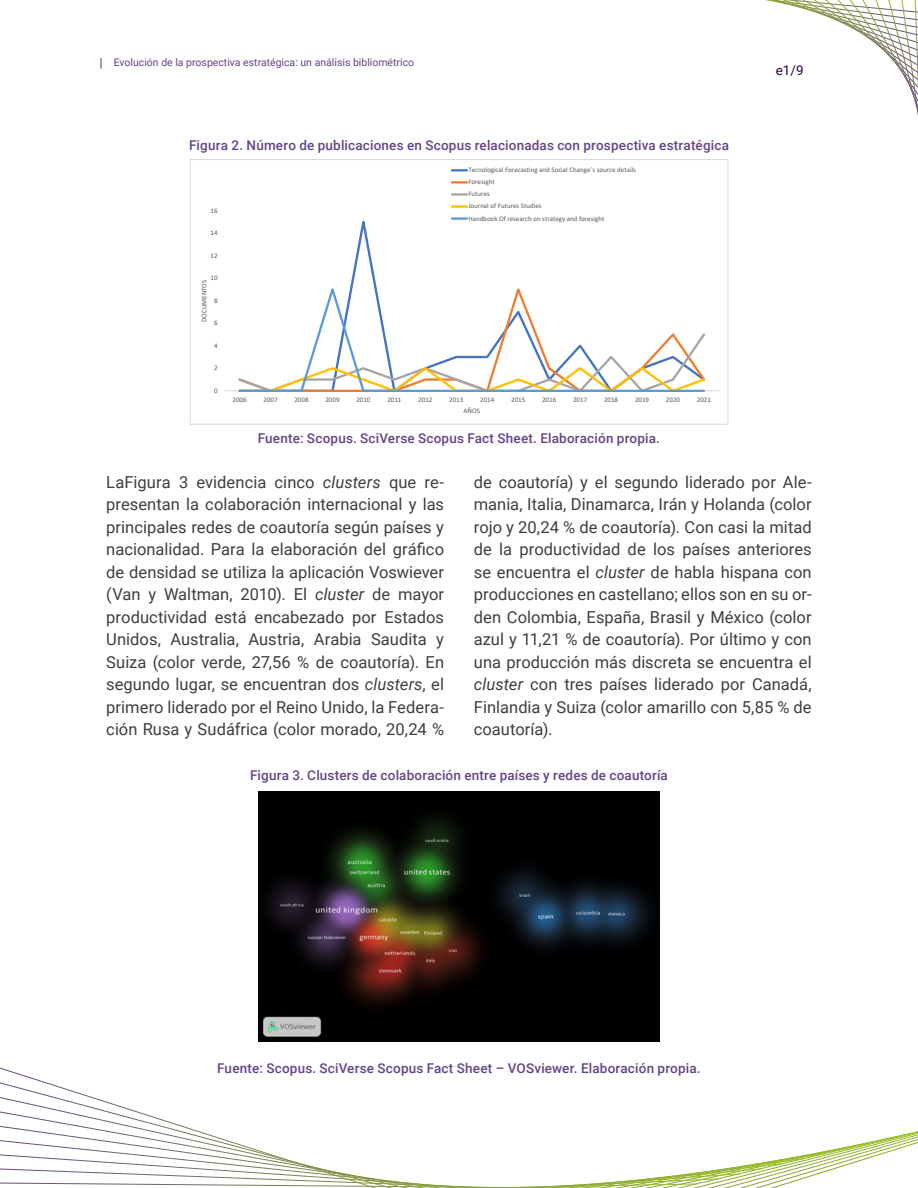
<style>
.page{position:relative;width:918px;height:1188px;background:#fff}
.page>*{position:absolute;margin:0;border:0;box-sizing:border-box;transform-origin:0 0}
.Cuerpo_Articulo{font:16.5px/22.5px "Roboto";color:#3e3e3f;text-align:justify}
.TITULO_tabla_o_pie_f{font:500 13.5px "Roboto";letter-spacing:.015em;color:#644389}
.t1{font:13.5px "Roboto";color:#2d0046}
.t2{font:10.5px "Roboto";color:#644389}
.t3{font:6.9px/12.1px "Calibri";color:#595959}
.s1{font-style:italic}
</style>
<div class="page">
<svg style="left:891px;top:1132px;width:22px;height:20px"></svg>
<svg style="left:870px;top:1137px;width:21px;height:21px"></svg>
<svg style="left:570px;top:1141px;width:300px;height:47px"></svg>
<svg style="left:0;top:1067px;width:506px;height:121px"></svg>
<svg style="left:765px;top:0;width:153px;height:116px"></svg>
<hr style="left:224px;top:391px;width:495px;height:1px;background:#d9d9d9">
<svg style="left:351px;top:217px;width:117px;height:65px"></svg>
<svg style="left:237px;top:282px;width:469px;height:109px"></svg>
<hr style="left:452px;top:169px;width:15px;height:3px;background:#4472c4">
<hr style="left:452px;top:181px;width:15px;height:3px;background:#ed7d31">
<hr style="left:452px;top:193px;width:15px;height:3px;background:#a5a5a5">
<hr style="left:452px;top:205px;width:15px;height:3px;background:#ffc000">
<hr style="left:452px;top:217px;width:15px;height:3px;background:#5b9bd5">
<div style="left:190px;top:159px;width:538px;height:265px;border:1px solid #d9d9d9"></div>
<img style="left:258px;top:791px;width:402px;height:251px">
<p class="t2" style="left:114px;top:55px;width:302px">Evolución de la prospectiva estratégica: un análisis bibliométrico</p>
<p class="TITULO_tabla_o_pie_f" style="left:189px;top:136px;width:541px">Figura 2. Número de publicaciones en Scopus relacionadas con prospectiva estratégica</p>
<p class="t3" style="left:211px;top:204px;width:9px">16</p>
<p class="t3" style="left:211px;top:227px;width:9px">14</p>
<p class="t3" style="left:211px;top:249px;width:9px">12</p>
<p class="t3" style="left:211px;top:272px;width:9px">10</p>
<p class="t3" style="left:198px;top:322px;width:44px;rotate:-90deg">DOCUMENTOS</p>
<p class="t3" style="left:214px;top:294px;width:5px">8</p>
<p class="t3" style="left:214px;top:317px;width:5px">6</p>
<p class="t3" style="left:214px;top:339px;width:5px">4</p>
<p class="t3" style="left:214px;top:362px;width:5px">2</p>
<p class="t3" style="left:214px;top:384px;width:5px">0</p>
<p class="t3" style="left:468px;top:164px;width:169px">Tecnological Forecasting and Social Change´s source details<br>Foresight<br>Futures<br>Journal of Futures Studies<br>Handbook Of research on strategy and foresight</p>
<p class="t3" style="left:233px;top:393px;width:16px">2006</p>
<p class="t3" style="left:264px;top:393px;width:16px">2007</p>
<p class="t3" style="left:294px;top:393px;width:16px">2008</p>
<p class="t3" style="left:325px;top:393px;width:16px">2009</p>
<p class="t3" style="left:356px;top:393px;width:16px">2010</p>
<p class="t3" style="left:387px;top:393px;width:16px">2011</p>
<p class="t3" style="left:418px;top:393px;width:16px">2012</p>
<p class="t3" style="left:449px;top:393px;width:16px">2013</p>
<p class="t3" style="left:480px;top:393px;width:16px">2014</p>
<p class="t3" style="left:511px;top:393px;width:16px">2015</p>
<p class="t3" style="left:542px;top:393px;width:16px">2016</p>
<p class="t3" style="left:573px;top:393px;width:16px">2017</p>
<p class="t3" style="left:604px;top:393px;width:16px">2018</p>
<p class="t3" style="left:635px;top:393px;width:16px">2019</p>
<p class="t3" style="left:666px;top:393px;width:16px">2020</p>
<p class="t3" style="left:697px;top:393px;width:16px">2021</p>
<p class="t3" style="left:464px;top:404px;width:18px">AÑOS</p>
<p class="t1" style="left:776px;top:61px;width:29px">e1/9</p>
<p class="TITULO_tabla_o_pie_f" style="left:258px;top:428px;width:404px">Fuente: Scopus. SciVerse Scopus Fact Sheet. Elaboración propia.</p>
<p class="Cuerpo_Articulo" style="left:106px;top:470px;width:339px">LaFigura 3 evidencia cinco <span class="s1">clusters</span> que re&shy;presentan la colaboración internacional y las principales redes de coautoría según países y nacionalidad. Para la elaboración del gráfico de densidad se utiliza la aplicación Voswiever (Van y Waltman, 2010). El <span class="s1">cluster</span> de mayor productividad está encabezado por Estados Unidos, Australia, Austria, Arabia Saudita y Suiza (color verde, 27,56 % de coautoría). En segundo lugar, se encuentran dos <span class="s1">clusters</span>, el primero liderado por el Reino Unido, la Federa&shy;ción Rusa y Sudáfrica (color morado, 20,24 %</p>
<p class="Cuerpo_Articulo" style="left:474px;top:470px;width:339px">de coautoría) y el segundo liderado por Ale&shy;mania, Italia, Dinamarca, Irán y Holanda (color rojo y 20,24 % de coautoría). Con casi la mitad de la productividad de los países anteriores se encuentra el <span class="s1">cluster</span> de habla hispana con producciones en castellano; ellos son en su or&shy;den Colombia, España, Brasil y México (color azul y 11,21 % de coautoría). Por último y con una producción más discreta se encuentra el <span class="s1">cluster</span> con tres países liderado por Canadá, Finlandia y Suiza (color amarillo con 5,85 % de coautoría).</p>
<p class="TITULO_tabla_o_pie_f" style="left:250px;top:766px;width:419px">Figura 3. Clusters de colaboración entre países y redes de coautoría</p>
<p class="TITULO_tabla_o_pie_f" style="left:217px;top:1058px;width:485px">Fuente: Scopus. SciVerse Scopus Fact Sheet – VOSviewer. Elaboración propia.</p>
</div>
